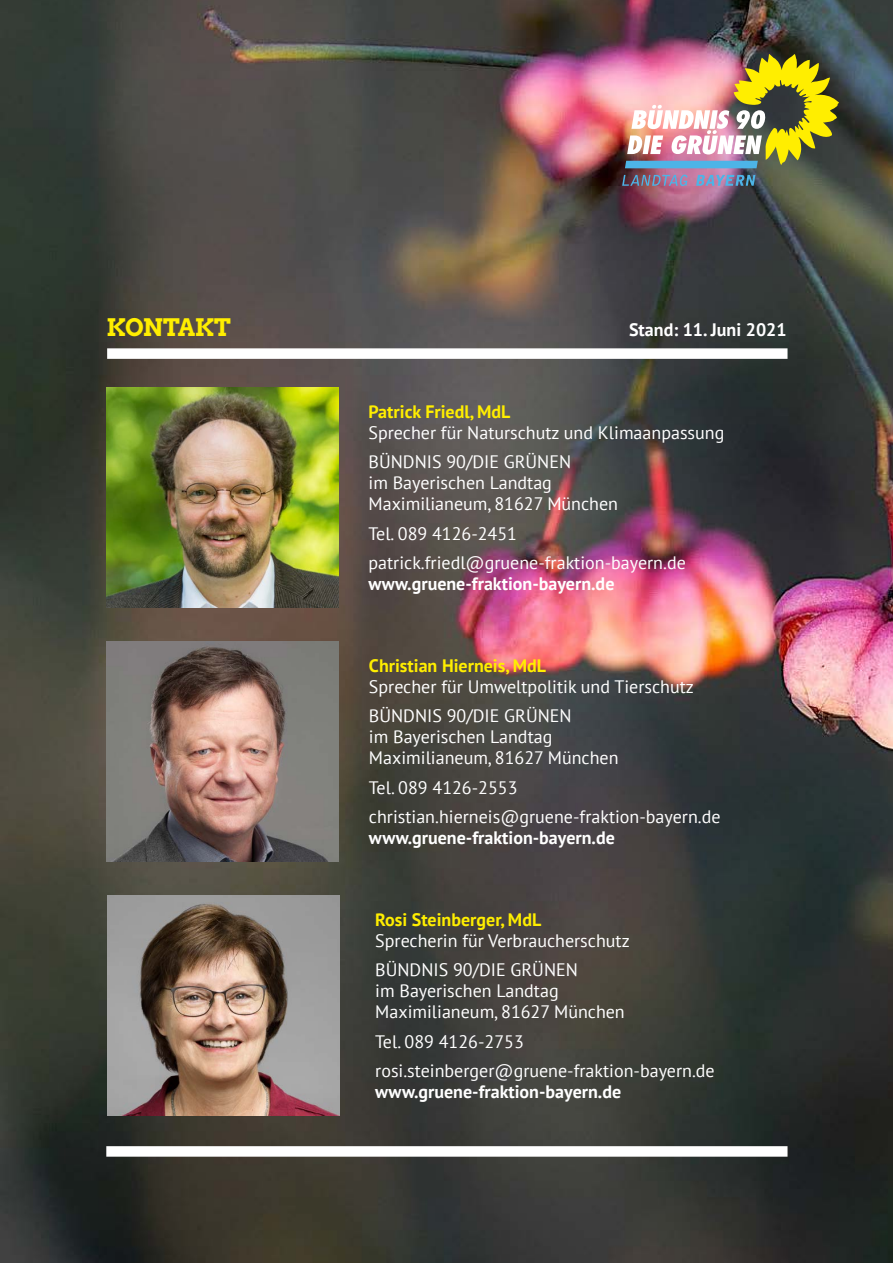
<style>
.page{position:relative;width:893px;height:1263px;background:#fff}
.page>*{position:absolute;margin:0;border:0;box-sizing:border-box;transform-origin:0 0}
.Kontakt_Spenden_gelb{font:24px "Arvo Gruen";letter-spacing:-.025em;color:#fe0}
.Kontakt_Spenden_weiß{font:18px "PT Sans";color:#fff}
.Kontakt_Spenden_weiß-2{font:700 18px "PT Sans";color:#fff}
.Kontakt_Spenden_weiß-3{font:700 18px "PT Sans";color:#fe0}
</style>
<div class="page">
<img style="left:0;top:0;width:893px;height:1263px">
<div style="left:107px;top:348px;width:680px;height:11px;background:#fff"></div>
<div style="left:106px;top:1146px;width:681px;height:11px;background:#fff"></div>
<img style="left:106px;top:387px;width:232px;height:220px">
<img style="left:107px;top:641px;width:232px;height:220px">
<img style="left:107px;top:895px;width:232px;height:220px">
<svg style="left:622px;top:175px;width:133px;height:11px"></svg>
<img style="left:625px;top:54px;width:214px;height:114px">
<p class="Kontakt_Spenden_gelb" style="left:106px;top:311px;width:126px">KONTAKT</p>
<p class="Kontakt_Spenden_weiß-2" style="left:629px;top:318px;width:159px">Stand: 11. Juni 2021</p>
<p class="Kontakt_Spenden_weiß-3" style="left:369px;top:399px;width:144px">Patrick Friedl, MdL</p>
<p class="Kontakt_Spenden_weiß" style="left:369px;top:421px;width:357px">Sprecher für Naturschutz und Klimaanpassung</p>
<p class="Kontakt_Spenden_weiß" style="left:369px;top:450px;width:204px">BÜNDNIS 90/DIE GRÜNEN</p>
<p class="Kontakt_Spenden_weiß" style="left:369px;top:471px;width:185px">im Bayerischen Landtag</p>
<p class="Kontakt_Spenden_weiß" style="left:369px;top:492px;width:251px">Maximilianeum, 81627 München</p>
<p class="Kontakt_Spenden_weiß" style="left:369px;top:522px;width:150px">Tel. 089 4126-2451</p>
<p class="Kontakt_Spenden_weiß" style="left:369px;top:551px;width:319px">patrick.friedl@gruene-fraktion-bayern.de</p>
<p class="Kontakt_Spenden_weiß-2" style="left:369px;top:572px;width:247px">www.gruene-fraktion-bayern.de</p>
<p class="Kontakt_Spenden_weiß-3" style="left:369px;top:653px;width:179px">Christian Hierneis, MdL</p>
<p class="Kontakt_Spenden_weiß" style="left:369px;top:675px;width:326px">Sprecher für Umweltpolitik und Tierschutz</p>
<p class="Kontakt_Spenden_weiß" style="left:369px;top:704px;width:204px">BÜNDNIS 90/DIE GRÜNEN</p>
<p class="Kontakt_Spenden_weiß" style="left:369px;top:725px;width:185px">im Bayerischen Landtag</p>
<p class="Kontakt_Spenden_weiß" style="left:369px;top:746px;width:251px">Maximilianeum, 81627 München</p>
<p class="Kontakt_Spenden_weiß" style="left:369px;top:776px;width:150px">Tel. 089 4126-2553</p>
<p class="Kontakt_Spenden_weiß" style="left:369px;top:805px;width:353px">christian.hierneis@gruene-fraktion-bayern.de</p>
<p class="Kontakt_Spenden_weiß-2" style="left:369px;top:826px;width:247px">www.gruene-fraktion-bayern.de</p>
<p class="Kontakt_Spenden_weiß-3" style="left:375px;top:907px;width:168px">Rosi Steinberger, MdL</p>
<p class="Kontakt_Spenden_weiß" style="left:375px;top:929px;width:256px">Sprecherin für Verbraucherschutz</p>
<p class="Kontakt_Spenden_weiß" style="left:375px;top:958px;width:204px">BÜNDNIS 90/DIE GRÜNEN</p>
<p class="Kontakt_Spenden_weiß" style="left:375px;top:979px;width:185px">im Bayerischen Landtag</p>
<p class="Kontakt_Spenden_weiß" style="left:375px;top:1000px;width:251px">Maximilianeum, 81627 München</p>
<p class="Kontakt_Spenden_weiß" style="left:375px;top:1030px;width:150px">Tel. 089 4126-2753</p>
<p class="Kontakt_Spenden_weiß" style="left:375px;top:1059px;width:341px">rosi.steinberger@gruene-fraktion-bayern.de</p>
<p class="Kontakt_Spenden_weiß-2" style="left:375px;top:1080px;width:247px">www.gruene-fraktion-bayern.de</p>
</div>
